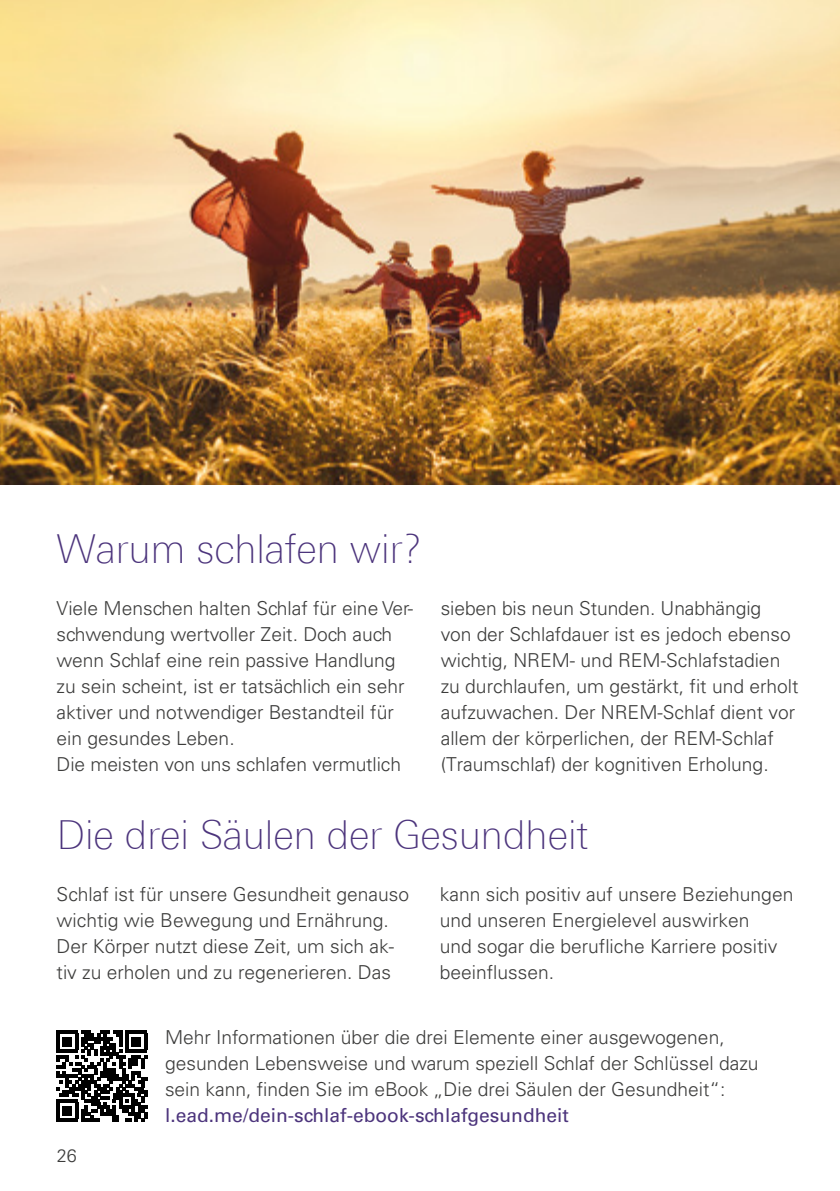
<style>
.page{position:relative;width:840px;height:1191px;background:#fff}
.page>*{position:absolute;margin:0;border:0;box-sizing:border-box;transform-origin:0 0}
.Headline-1_Linotype_230Thin_20pt_27pt_-_{font:100 40px "Linotype Univers 230";color:#4c347c}
.Fließtext-1_Univers_Light_9_6pt_13pt_-_g{font:300 19.2px/26px "Univers LT Std";color:#3c3c3b}
.t1{font:300 18px "Univers LT Std";color:#3c3c3b}
.s1{font-weight:400;color:#4c347c}
</style>
<div class="page">
<svg style="left:56px;top:1030px;width:91px;height:91px"></svg>
<hr style="left:56px;top:1118px;width:22px;height:3px;background:#000">
<div style="left:63px;top:1105px;width:9px;height:10px;background:#000"></div>
<img style="left:0;top:0;width:839px;height:485px">
<p class="Headline-1_Linotype_230Thin_20pt_27pt_-_" style="left:57px;top:526px;width:367px">Warum schlafen wir?</p>
<p class="Fließtext-1_Univers_Light_9_6pt_13pt_-_g" style="left:57px;top:595px;width:358px">Viele Menschen halten Schlaf für eine Ver&shy;schwendung wertvoller Zeit. Doch auch wenn Schlaf eine rein passive Handlung zu sein scheint, ist er tatsächlich ein sehr aktiver und notwendiger Bestandteil für ein gesundes Leben.<br>Die meisten von uns schlafen vermutlich</p>
<p class="Fließtext-1_Univers_Light_9_6pt_13pt_-_g" style="left:440px;top:595px;width:359px">sieben bis neun Stunden. Unabhängig<br>von der Schlafdauer ist es jedoch ebenso wichtig, NREM- und REM-Schlafstadien zu durchlaufen, um gestärkt, fit und erholt aufzuwachen. Der NREM-Schlaf dient vor allem der körperlichen, der REM-Schlaf (Traumschlaf) der kognitiven Erholung.</p>
<p class="Headline-1_Linotype_230Thin_20pt_27pt_-_" style="left:57px;top:812px;width:533px">Die drei Säulen der Gesundheit</p>
<p class="Fließtext-1_Univers_Light_9_6pt_13pt_-_g" style="left:57px;top:881px;width:354px">Schlaf ist für unsere Gesundheit genauso wichtig wie Bewegung und Ernährung.<br>Der Körper nutzt diese Zeit, um sich ak&shy;tiv zu erholen und zu regenerieren. Das</p>
<p class="Fließtext-1_Univers_Light_9_6pt_13pt_-_g" style="left:439px;top:881px;width:355px">kann sich positiv auf unsere Beziehungen und unseren Energielevel auswirken<br>und sogar die berufliche Karriere positiv beeinflussen.</p>
<p class="t1" style="left:57px;top:1144px;width:22px">26</p>
<p class="Fließtext-1_Univers_Light_9_6pt_13pt_-_g" style="left:165px;top:1024px;width:594px">Mehr Informationen über die drei Elemente einer ausgewogenen, gesunden Lebensweise und warum speziell Schlaf der Schlüssel dazu sein kann, finden Sie im eBook „Die drei Säulen der Gesundheit“: <span class="s1">l.ead.me/dein-schlaf-ebook-schlafgesundheit</span></p>
</div>
